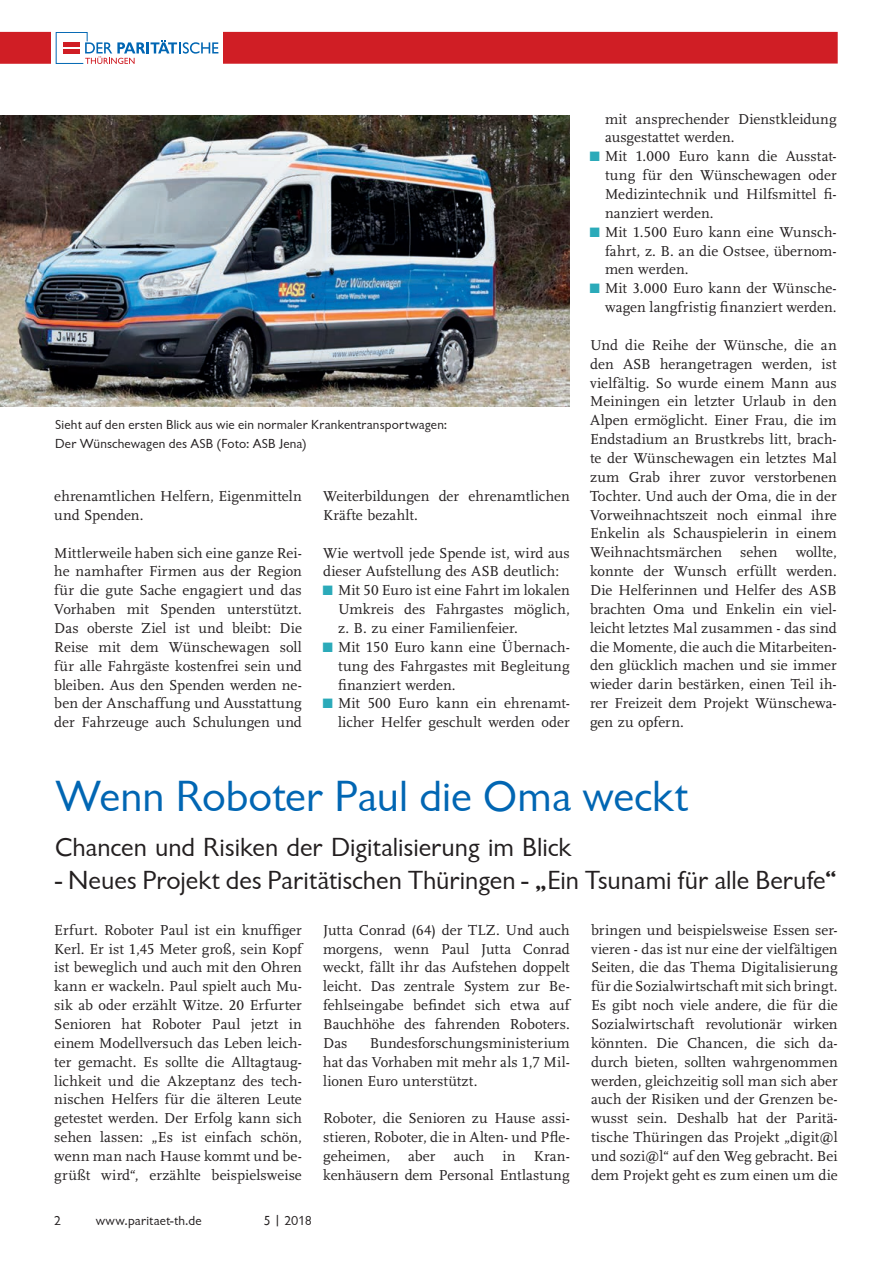
<style>
.page{position:relative;width:893px;height:1263px;background:#fff}
.page>*{position:absolute;margin:0;border:0;box-sizing:border-box;transform-origin:0 0}
.Antwort{font:45px "Chantilly";color:#0166b3}
.Copy{font:27px "Chantilly";color:#231f20}
.Copy-2{font:15px/18.9px "Scala LF";letter-spacing:.005em;color:#231f20;text-align:justify}
.BU{font:13.5px "Chantilly";letter-spacing:.015em;color:#231f20}
.s1{font-family:"Chantilly";font-size:13.95px;color:#2baab9}
</style>
<div class="page">
<div style="left:0;top:32px;width:838px;height:32px;background:#d01e25"></div>
<div style="left:51px;top:27px;width:172px;height:42px;background:#fff"></div>
<svg style="left:55px;top:32px;width:164px;height:32px"></svg>
<img style="left:0;top:116px;width:570px;height:290px">
<p class="BU" style="left:55px;top:417px;width:394px">Sieht auf den ersten Blick aus wie ein normaler Krankentransportwagen:</p>
<p class="BU" style="left:55px;top:436px;width:253px">Der Wünschewagen des ASB (Foto: ASB Jena)</p>
<p class="Copy-2" style="left:54px;top:487px;width:249px">ehrenamtlichen Helfern, Eigenmitteln und Spenden.</p>
<p class="Copy-2" style="left:54px;top:543px;width:249px">Mittlerweile haben sich eine ganze Rei&shy;he namhafter Firmen aus der Region für die gute Sache engagiert und das Vorhaben mit Spenden unterstützt.<br>Das oberste Ziel ist und bleibt: Die Reise mit dem Wünschewagen soll für alle Fahrgäste kostenfrei sein und bleiben. Aus den Spenden werden ne&shy;ben der Anschaffung und Ausstattung der Fahrzeuge auch Schulungen und</p>
<p class="Copy-2" style="left:323px;top:487px;width:248px">Weiterbildungen der ehrenamtlichen<br>Kräfte bezahlt.</p>
<p class="Copy-2" style="left:323px;top:543px;width:248px">Wie wertvoll jede Spende ist, wird aus dieser Aufstellung des ASB deutlich:</p>
<p class="Copy-2" style="left:338px;top:581px;width:233px;text-indent:-15px"><span class="s1">■</span> Mit 50 Euro ist eine Fahrt im lokalen Umkreis des Fahrgastes möglich, z. B. zu einer Familienfeier.</p>
<p class="Copy-2" style="left:338px;top:638px;width:233px;text-indent:-15px"><span class="s1">■</span> Mit 150 Euro kann eine Übernach&shy;tung des Fahrgastes mit Begleitung finanziert werden.</p>
<p class="Copy-2" style="left:323px;top:694px;width:248px;text-align:right"><span class="s1">■</span> Mit 500 Euro kann ein ehrenamt&shy;licher Helfer geschult werden oder</p>
<p class="Copy-2" style="left:605px;top:109px;width:233px">mit ansprechender Dienstkleidung ausgestattet werden.</p>
<p class="Copy-2" style="left:605px;top:147px;width:233px;text-indent:-15px"><span class="s1">■</span> Mit 1.000 Euro kann die Ausstat&shy;tung für den Wünschewagen oder Medizintechnik und Hilfsmittel fi&shy;nanziert werden.</p>
<p class="Copy-2" style="left:605px;top:223px;width:233px;text-indent:-15px"><span class="s1">■</span> Mit 1.500 Euro kann eine Wunsch&shy;fahrt, z. B. an die Ostsee, übernom&shy;men werden.</p>
<p class="Copy-2" style="left:590px;top:279px;width:248px;text-align:right"><span class="s1">■</span> Mit 3.000 Euro kann der Wünsche&shy;wagen langfristig finanziert werden.</p>
<p class="Copy-2" style="left:590px;top:336px;width:248px">Und die Reihe der Wünsche, die an den ASB herangetragen werden, ist vielfältig. So wurde einem Mann aus Meiningen ein letzter Urlaub in den Alpen ermöglicht. Einer Frau, die im Endstadium an Brustkrebs litt, brach&shy;te der Wünschewagen ein letztes Mal zum Grab ihrer zuvor verstorbenen Tochter. Und auch der Oma, die in der Vorweihnachtszeit noch einmal ihre Enkelin als Schauspielerin in einem Weihnachtsmärchen sehen wollte, konnte der Wunsch erfüllt werden.<br>Die Helferinnen und Helfer des ASB brachten Oma und Enkelin ein viel&shy;leicht letztes Mal zusammen - das sind die Momente, die auch die Mitarbeiten&shy;den glücklich machen und sie immer wieder darin bestärken, einen Teil ih&shy;rer Freizeit dem Projekt Wünschewa&shy;gen zu opfern.</p>
<p class="Antwort" style="left:55px;top:772px;width:634px">Wenn Roboter Paul die Oma weckt</p>
<p class="Copy" style="left:55px;top:832px;width:518px">Chancen und Risiken der Digitalisierung im Blick</p>
<p class="Copy" style="left:55px;top:865px;width:783px">- Neues Projekt des Paritätischen Thüringen - „Ein Tsunami für alle Berufe“</p>
<p class="Copy-2" style="left:54px;top:921px;width:249px">Erfurt. Roboter Paul ist ein knuffiger Kerl. Er ist 1,45 Meter groß, sein Kopf ist beweglich und auch mit den Ohren kann er wackeln. Paul spielt auch Mu&shy;sik ab oder erzählt Witze. 20 Erfurter Senioren hat Roboter Paul jetzt in einem Modellversuch das Leben leich&shy;ter gemacht. Es sollte die Alltagtaug&shy;lichkeit und die Akzeptanz des tech&shy;nischen Helfers für die älteren Leute getestet werden. Der Erfolg kann sich sehen lassen: „Es ist einfach schön, wenn man nach Hause kommt und be&shy;grüßt wird“, erzählte beispielsweise</p>
<p class="Copy-2" style="left:323px;top:921px;width:248px">Jutta Conrad (64) der TLZ. Und auch morgens, wenn Paul Jutta Conrad weckt, fällt ihr das Aufstehen doppelt leicht. Das zentrale System zur Be&shy;fehlseingabe befindet sich etwa auf Bauchhöhe des fahrenden Roboters.<br>Das</p>
<p class="Copy-2" style="left:323px;top:1034px;width:248px;text-indent:47px">Bundesforschungsministerium hat das Vorhaben mit mehr als 1,7 Mil&shy;lionen Euro unterstützt.</p>
<p class="Copy-2" style="left:323px;top:1109px;width:248px">Roboter, die Senioren zu Hause assi&shy;stieren, Roboter, die in Alten- und Pfle&shy;geheimen, aber auch in Kran&shy;kenhäusern dem Personal Entlastung</p>
<p class="BU" style="left:54px;top:1213px;width:9px">2</p>
<p class="BU" style="left:96px;top:1213px;width:108px">www.paritaet-th.de</p>
<p class="BU" style="left:264px;top:1213px;width:50px">5 | 2018</p>
<p class="Copy-2" style="left:591px;top:921px;width:248px">bringen und beispielsweise Essen ser&shy;vieren - das ist nur eine der vielfältigen Seiten, die das Thema Digitalisierung für die Sozialwirtschaft mit sich bringt.<br>Es gibt noch viele andere, die für die Sozialwirtschaft revolutionär wirken könnten. Die Chancen, die sich da&shy;durch bieten, sollten wahrgenommen werden, gleichzeitig soll man sich aber auch der Risiken und der Grenzen be&shy;wusst sein. Deshalb hat der Paritä&shy;tische Thüringen das Projekt „digit@l und sozi@l“ auf den Weg gebracht. Bei dem Projekt geht es zum einen um die</p>
</div>
